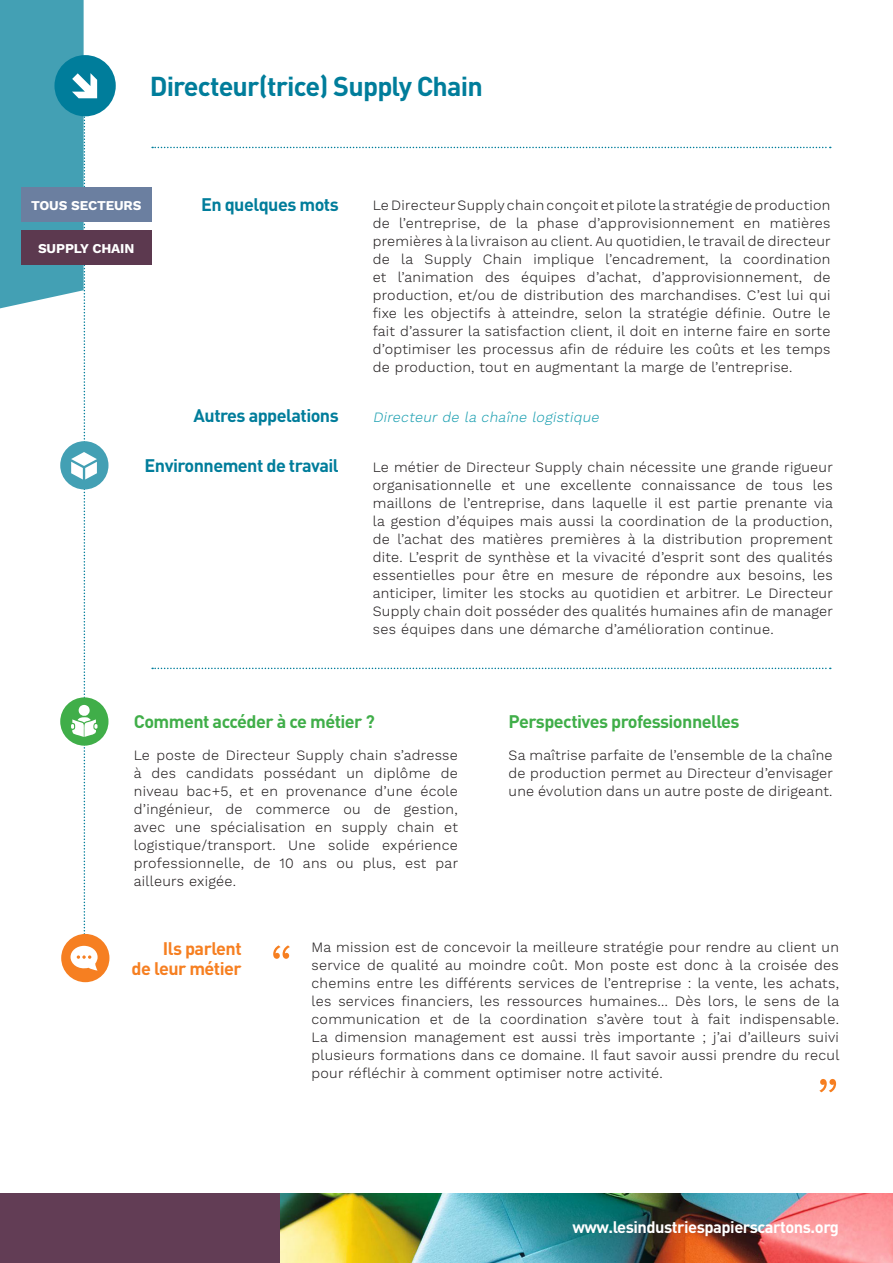
<style>
.page{position:relative;width:893px;height:1263px;background:#fff}
.page>*{position:absolute;margin:0;border:0;box-sizing:border-box;transform-origin:0 0}
.t1{font:300 60px "Work Sans";color:#f67f21}
.t2{font:700 27px "DINOT";letter-spacing:-.03em;color:#007d9b}
.t3{font:700 18px "DINOT";letter-spacing:-.03em;color:#007d9b}
.t4{font:700 18px "DINOT";letter-spacing:-.03em;color:#40ae49}
.t5{font:700 18px "DINOT";letter-spacing:-.03em;color:#f67f21}
.t6{font:700 16.5px "DINOT";letter-spacing:-.03em;color:#fff}
.t7{font:300 14.25px/18px "Work Sans";letter-spacing:.02em;color:#231f20;text-align:justify}
.t8{font:italic 300 14.25px "Work Sans";color:#20a1b2}
.t9{font:700 13.5px "Work Sans";letter-spacing:-.01em;color:#fff}
</style>
<div class="page">
<div style="left:0;top:1193px;width:893px;height:70px;background:#623d55"></div>
<img style="left:281px;top:1193px;width:612px;height:70px">
<div style="left:60px;top:697px;width:48px;height:49px;background:#40ae49;border-radius:50%"></div>
<div style="left:61px;top:934px;width:48px;height:48px;background:#f67f21;border-radius:50%"></div>
<div style="left:60px;top:441px;width:48px;height:48px;background:#43a0b4;border-radius:50%"></div>
<svg style="left:152px;top:147px;width:679px;height:1px"></svg>
<svg style="left:152px;top:668px;width:679px;height:1px"></svg>
<div style="left:21px;top:188px;width:130px;height:34px;background:#6b7fa0"></div>
<div style="left:21px;top:230px;width:130px;height:34px;background:#5c394f"></div>
<div style="left:54px;top:55px;width:62px;height:61px;background:#007d9b;border-radius:50%"></div>
<svg style="left:0;top:0;width:98px;height:971px"></svg>
<p class="t2" style="left:150px;top:67px;width:335px">Directeur(trice) Supply Chain</p>
<p class="t3" style="left:201px;top:192px;width:139px">En quelques mots</p>
<p class="t7" style="left:373px;top:197px;width:459px">Le Directeur Supply chain conçoit et pilote la stratégie de production de l’entreprise, de la phase d’approvisionnement en matières premières à la livraison au client. Au quotidien, le travail de directeur de la Supply Chain implique l’encadrement, la coordination et l’animation des équipes d’achat, d’approvisionnement, de production, et/ou de distribution des marchandises. C’est lui qui fixe les objectifs à atteindre, selon la stratégie définie. Outre le fait d’assurer la satisfaction client, il doit en interne faire en sorte d’optimiser les processus afin de réduire les coûts et les temps de production, tout en augmentant la marge de l’entreprise.</p>
<p class="t3" style="left:194px;top:403px;width:147px">Autres appelations</p>
<p class="t8" style="left:373px;top:408px;width:231px">Directeur de la chaîne logistique</p>
<p class="t3" style="left:145px;top:453px;width:196px">Environnement de travail</p>
<p class="t7" style="left:373px;top:459px;width:462px">Le métier de Directeur Supply chain nécessite une grande rigueur organisationnelle et une excellente connaissance de tous les maillons de l’entreprise, dans laquelle il est partie prenante via la gestion d’équipes mais aussi la coordination de la production, de l’achat des matières premières à la distribution proprement dite. L’esprit de synthèse et la vivacité d’esprit sont des qualités essentielles pour être en mesure de répondre aux besoins, les anticiper, limiter les stocks au quotidien et arbitrer. Le Directeur Supply chain doit posséder des qualités humaines afin de manager ses équipes dans une démarche d’amélioration continue.</p>
<p class="t9" style="left:31px;top:198px;width:112px">TOUS SECTEURS</p>
<p class="t9" style="left:38px;top:241px;width:98px">SUPPLY CHAIN</p>
<p class="t4" style="left:134px;top:709px;width:243px">Comment accéder à ce métier ?</p>
<p class="t7" style="left:134px;top:747px;width:326px">Le poste de Directeur Supply chain s’adresse à des candidats possédant un diplôme de niveau bac+5, et en provenance d’une école d’ingénieur, de commerce ou de gestion, avec une spécialisation en supply chain et logistique/transport. Une solide expérience professionnelle, de 10 ans ou plus, est par ailleurs exigée.</p>
<p class="t4" style="left:509px;top:709px;width:233px">Perspectives professionnelles</p>
<p class="t7" style="left:509px;top:747px;width:326px">Sa maîtrise parfaite de l’ensemble de la chaîne de production permet au Directeur d’envisager une évolution dans un autre poste de dirigeant.</p>
<p class="t5" style="left:163px;top:936px;width:80px">Ils parlent</p>
<p class="t5" style="left:132px;top:956px;width:112px">de leur métier</p>
<p class="t1" style="left:270px;top:931px;width:24px">“</p>
<p class="t7" style="left:311px;top:939px;width:529px">Ma mission est de concevoir la meilleure stratégie pour rendre au client un service de qualité au moindre coût. Mon poste est donc à la croisée des chemins entre les différents services de l’entreprise : la vente, les achats, les services financiers, les ressources humaines… Dès lors, le sens de la communication et de la coordination s’avère tout à fait indispensable.<br>La dimension management est aussi très importante ; j’ai d’ailleurs suivi plusieurs formations dans ce domaine. Il faut savoir aussi prendre du recul pour réfléchir à comment optimiser notre activité.</p>
<p class="t1" style="left:816px;top:1065px;width:24px">”</p>
<p class="t6" style="left:572px;top:1216px;width:268px">www.lesindustriespapierscartons.org</p>
</div>
